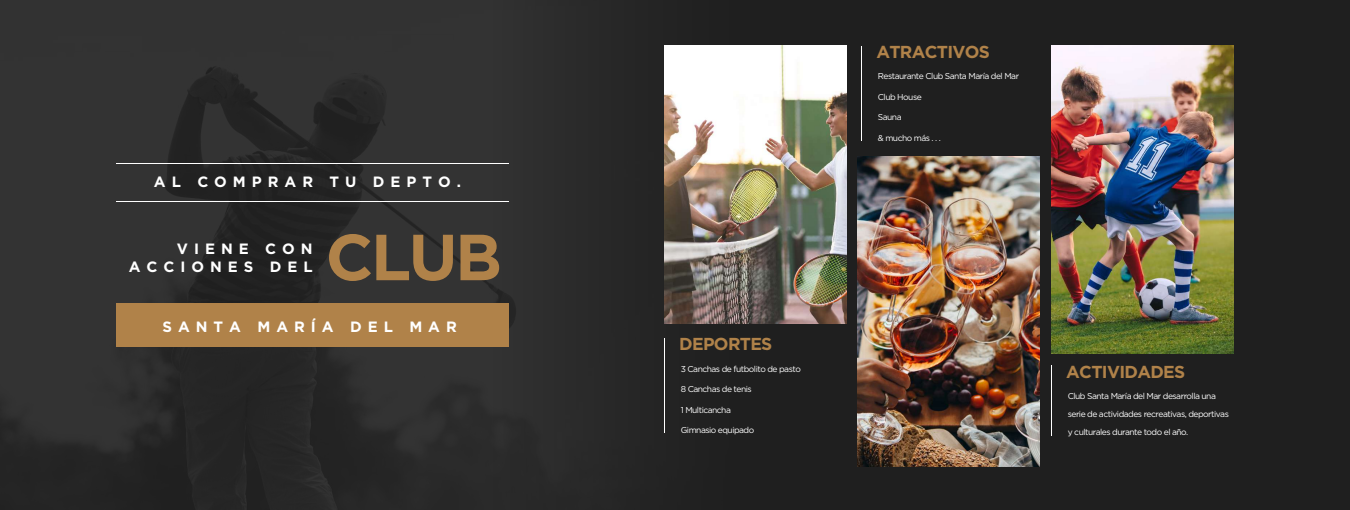
<style>
.page{position:relative;width:1350px;height:510px;background:#1f1f1f}
.page>*{position:absolute;margin:0;border:0;box-sizing:border-box;transform-origin:0 0}
.t1{font:700 64.95px "Gotham Pro";color:#b08249}
.t2{font:700 17.33px "Gotham Pro";letter-spacing:-.04em;color:#b08249}
.t3{font:700 14.92px/17.9px "Gotham Pro";letter-spacing:.4em;color:#fff;text-align:right}
.t4{font:8.48px/17.7px "Gotham Pro";letter-spacing:-.06em;color:#fff}
</style>
<div class="page">
<img style="left:0;top:0;width:492px;height:510px">
<div style="left:492px;top:0;width:262px;height:510px;background:#282828"></div>
<img style="left:665px;top:46px;width:182px;height:277px">
<img style="left:858px;top:156px;width:182px;height:311px">
<img style="left:1051px;top:46px;width:182px;height:308px">
<hr style="left:664px;top:338px;width:1px;height:95px;background:#fff">
<hr style="left:861px;top:46px;width:1px;height:95px;background:#fff">
<hr style="left:1051px;top:365px;width:1px;height:71px;background:#fff">
<div style="left:117px;top:303px;width:392px;height:44px;background:#b08249"></div>
<hr style="left:117px;top:201px;width:392px;height:1px;background:#fff">
<hr style="left:117px;top:163px;width:392px;height:1px;background:#fff">
<h3 class="t3" style="left:154px;top:173px;width:309px">AL COMPRAR TU DEPTO.</h3>
<h3 class="t3" style="left:129px;top:240px;width:185px">VIENE CON<br>ACCIONES DEL</h3>
<h1 class="t1" style="left:326px;top:220px;width:178px">CLUB</h1>
<h3 class="t3" style="left:163px;top:317px;width:296px">SANTA MARÍA DEL MAR</h3>
<h2 class="t2" style="left:876px;top:42px;width:115px">ATRACTIVOS</h2>
<p class="t4" style="left:878px;top:67px;width:143px">Restaurante Club Santa María del Mar</p>
<p class="t4" style="left:878px;top:88px;width:45px">Club House</p>
<p class="t4" style="left:878px;top:108px;width:25px">Sauna</p>
<p class="t4" style="left:878px;top:129px;width:65px">&amp; mucho más . . .</p>
<h2 class="t2" style="left:679px;top:334px;width:95px">DEPORTES</h2>
<p class="t4" style="left:681px;top:360px;width:122px">3 Canchas de futbolito de pasto</p>
<p class="t4" style="left:681px;top:380px;width:73px">8 Canchas de tenis</p>
<p class="t4" style="left:681px;top:401px;width:52px">1 Multicancha</p>
<p class="t4" style="left:681px;top:421px;width:75px">Gimnasio equipado</p>
<h2 class="t2" style="left:1066px;top:362px;width:120px">ACTIVIDADES</h2>
<p class="t4" style="left:1068px;top:387px;width:163px">Club Santa María del Mar desarrolla una serie de actividades recreativas, deportivas y culturales durante todo el año.</p>
</div>
